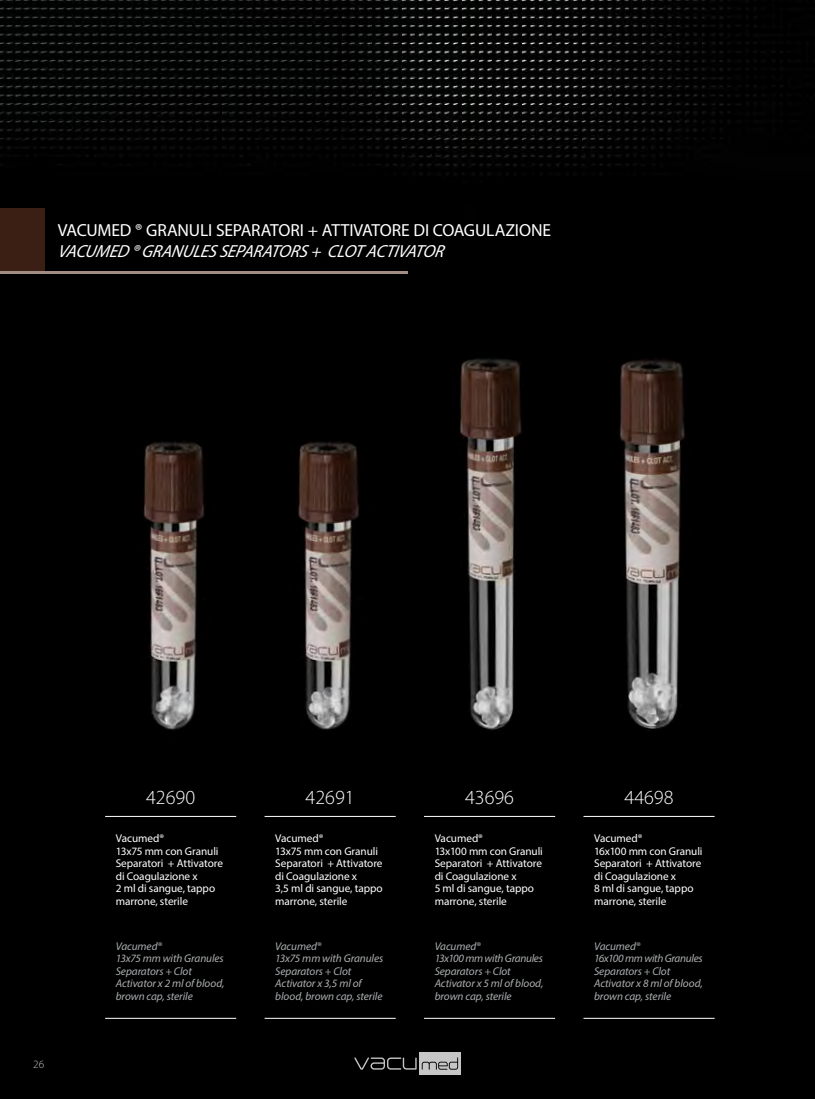
<style>
.page{position:relative;width:815px;height:1099px;background:#fff}
.page>*{position:absolute;margin:0;border:0;box-sizing:border-box;transform-origin:0 0}
.t1{font:300 20.12px "Myriad Pro";color:#fff}
.t2{font:17.5px "Myriad Pro";letter-spacing:-.015em;color:#fff}
.t3{font:italic 17.5px "Myriad Pro";letter-spacing:-.02em;color:#fff}
.t4{font:11.25px/12.5px "Myriad Pro";letter-spacing:-.005em;color:#fff}
.t5{font:italic 11.25px/12.5px "Myriad Pro";letter-spacing:-.01em;color:#abaeb0}
.t6{font:300 11.25px "Myriad Pro";color:#c6c6c6}
</style>
<div class="page">
<div style="left:0;top:0;width:815px;height:1098px;background:#000"></div>
<div style="left:419px;top:1052px;width:42px;height:22px;background:#c6c6c6"></div>
<svg style="left:354px;top:1057px;width:104px;height:12px"></svg>
<img style="left:0;top:0;width:782px;height:258px">
<img style="left:460px;top:358px;width:62px;height:372px">
<img style="left:619px;top:359px;width:66px;height:370px">
<img style="left:298px;top:442px;width:62px;height:288px">
<img style="left:143px;top:442px;width:62px;height:288px">
<div style="left:0;top:209px;width:44px;height:62px;background:#3c1f14"></div>
<hr style="left:105px;top:816px;width:131px;height:1px;background:#fff">
<hr style="left:265px;top:816px;width:131px;height:1px;background:#fff">
<hr style="left:583px;top:816px;width:132px;height:1px;background:#fff">
<hr style="left:105px;top:1017px;width:131px;height:1px;background:#fff">
<hr style="left:265px;top:1017px;width:131px;height:1px;background:#fff">
<hr style="left:583px;top:1017px;width:132px;height:1px;background:#fff">
<hr style="left:424px;top:816px;width:131px;height:1px;background:#fff">
<hr style="left:424px;top:1017px;width:131px;height:1px;background:#fff">
<hr style="left:0;top:271px;width:407px;height:3px;background:#a28d85">
<h2 class="t2" style="left:58px;top:220px;width:495px">VACUMED ® GRANULI SEPARATORI + ATTIVATORE DI COAGULAZIONE</h2>
<h2 class="t3" style="left:58px;top:241px;width:391px">VACUMED ®GRANULES SEPARATORS + CLOT ACTIVATOR</h2>
<p class="t6" style="left:33px;top:1057px;width:12px">26</p>
<h1 class="t1" style="left:146px;top:786px;width:50px">42690</h1>
<h1 class="t1" style="left:306px;top:786px;width:50px">42691</h1>
<h1 class="t1" style="left:465px;top:786px;width:50px">43696</h1>
<h1 class="t1" style="left:625px;top:786px;width:50px">44698</h1>
<p class="t4" style="left:116px;top:832px;width:109px">Vacumed®<br>13x75 mm con Granuli<br>Separatori + Attivatore di Coagulazione x<br>2 ml di sangue, tappo marrone, sterile</p>
<p class="t4" style="left:275px;top:832px;width:109px">Vacumed®<br>13x75 mm con Granuli<br>Separatori + Attivatore di Coagulazione x<br>3,5 ml di sangue, tappo marrone, sterile</p>
<p class="t4" style="left:435px;top:832px;width:110px">Vacumed®<br>13x100 mm con Granuli<br>Separatori + Attivatore di Coagulazione x<br>5 ml di sangue, tappo marrone, sterile</p>
<p class="t4" style="left:594px;top:832px;width:110px">Vacumed®<br>16x100 mm con Granuli<br>Separatori + Attivatore di Coagulazione x<br>8 ml di sangue, tappo marrone, sterile</p>
<p class="t5" style="left:116px;top:939px;width:110px">Vacumed®<br>13x75 mm with Granules<br>Separators + Clot<br>Activator x 2 ml of blood, brown cap, sterile</p>
<p class="t5" style="left:275px;top:939px;width:110px">Vacumed®<br>13x75 mm with Granules<br>Separators + Clot<br>Activator x 3,5 ml of blood, brown cap, sterile</p>
<p class="t5" style="left:435px;top:939px;width:110px">Vacumed®<br>13x100 mm with Granules<br>Separators + Clot<br>Activator x 5 ml of blood, brown cap, sterile</p>
<p class="t5" style="left:594px;top:939px;width:110px">Vacumed®<br>16x100 mm with Granules<br>Separators + Clot<br>Activator x 8 ml of blood, brown cap, sterile</p>
</div>
